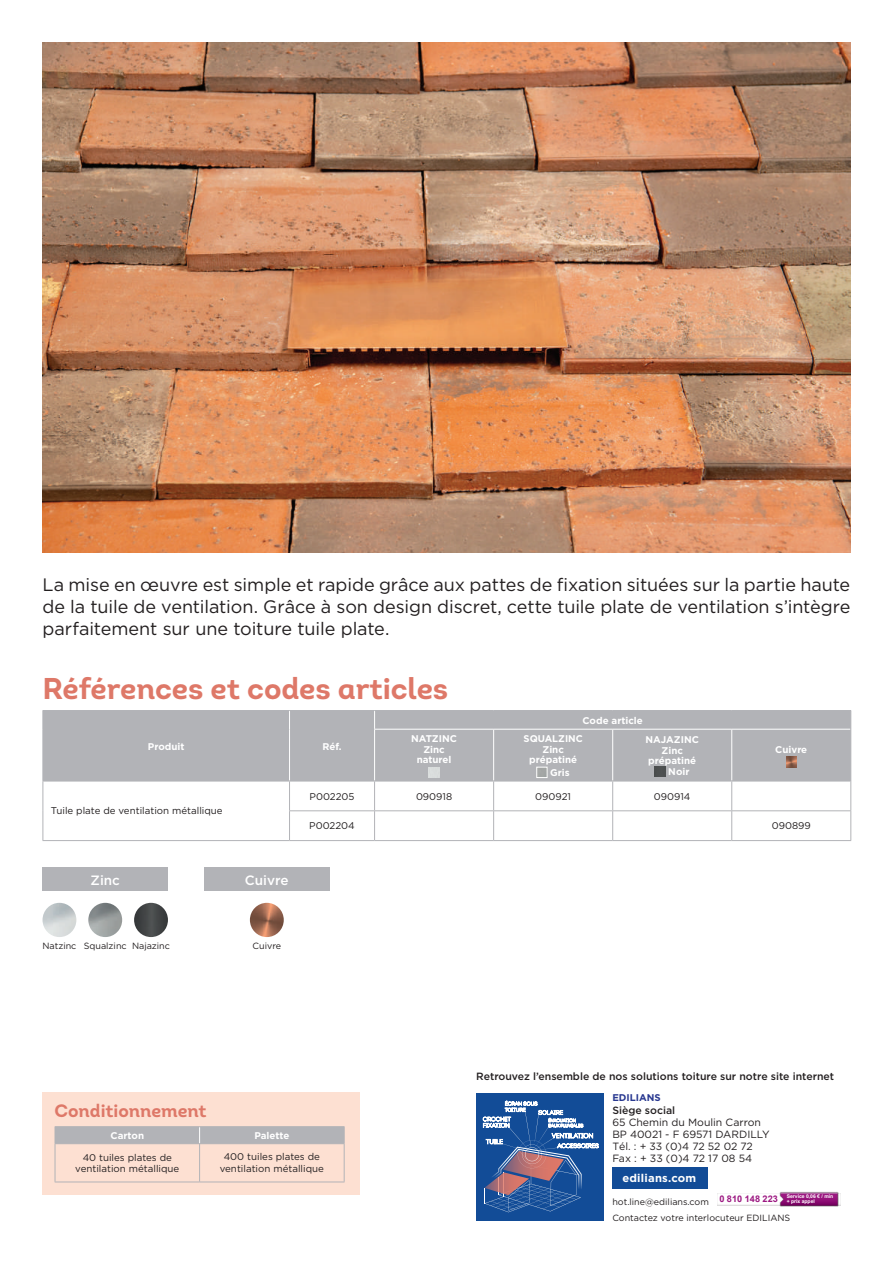
<style>
.page{position:relative;width:893px;height:1263px;background:#fff}
.page>*{position:absolute;margin:0;border:0;box-sizing:border-box;transform-origin:0 0}
.t1{font:30px "Intro Bold Alt";letter-spacing:-.005em;color:#de7868}
.t2{font:18px/21.6px "Gotham";letter-spacing:-.005em;color:#231f20;text-align:justify}
.t3{font:18px "Intro Bold Alt";letter-spacing:-.005em;color:#de7868}
.t4{font:500 13.5px "Gotham";color:#fff}
.t5{font:700 11.25px "Gotham";letter-spacing:.02em;color:#fff}
.t6{font:10.5px/12px "Gotham";color:#231f20}
.t7{font:500 10.5px "Gotham";color:#231f20}
.t8{font:9.75px/11.7px "Gotham";color:#231f20;text-align:center}
.t9{font:700 9.75px/10.5px "Gotham";color:#fff;text-align:center}
.t10{font:700 9.75px "Gotham";color:#283890}
.t11{font:700 9.15px "Arial";color:#9c1881}
.t12{font:9px "Gotham";color:#231f20}
.t13{font:700 5.1px/5.1px "Arial";color:#fff}
</style>
<div class="page">
<div style="left:612px;top:1167px;width:96px;height:21px;background:#124c97"></div>
<img style="left:779px;top:1191px;width:60px;height:16px">
<svg style="left:780px;top:1193px;width:58px;height:12px"></svg>
<div style="left:476px;top:1093px;width:128px;height:127px;background:#124c97"></div>
<svg style="left:483px;top:1100px;width:116px;height:112px"></svg>
<div style="left:43px;top:1093px;width:317px;height:102px;background:#fde0d2"></div>
<hr style="left:55px;top:1144px;width:1px;height:37px;background:#b2b3b7">
<hr style="left:344px;top:1144px;width:1px;height:37px;background:#b2b3b7">
<hr style="left:55px;top:1126px;width:145px;height:1px;background:#b2b3b7">
<hr style="left:200px;top:1126px;width:145px;height:1px;background:#b2b3b7">
<div style="left:55px;top:1127px;width:290px;height:16px;background:#b2b3b7"></div>
<hr style="left:55px;top:1143px;width:145px;height:1px;background:#b2b3b7">
<hr style="left:200px;top:1143px;width:145px;height:1px;background:#b2b3b7">
<hr style="left:55px;top:1181px;width:145px;height:1px;background:#b2b3b7">
<hr style="left:200px;top:1181px;width:145px;height:1px;background:#b2b3b7">
<hr style="left:199px;top:1144px;width:1px;height:37px;background:#b2b3b7">
<img style="left:43px;top:43px;width:807px;height:510px">
<img style="left:43px;top:903px;width:33px;height:34px;border-radius:17px">
<img style="left:88px;top:903px;width:34px;height:34px;border-radius:17px">
<img style="left:134px;top:903px;width:34px;height:34px;border-radius:17px">
<img style="left:250px;top:903px;width:34px;height:34px;border-radius:17px">
<div style="left:204px;top:867px;width:126px;height:24px;background:#b2b3b7"></div>
<div style="left:43px;top:867px;width:125px;height:24px;background:#b2b3b7"></div>
<div style="left:44px;top:711px;width:806px;height:70px;background:#b2b3b7"></div>
<hr style="left:43px;top:781px;width:1px;height:30px;background:#b2b3b7">
<svg style="left:43px;top:811px;width:1px;height:29px"></svg>
<hr style="left:43px;top:840px;width:247px;height:1px;background:#b2b3b7">
<svg style="left:289px;top:711px;width:1px;height:18px"></svg>
<svg style="left:374px;top:711px;width:1px;height:18px"></svg>
<hr style="left:289px;top:729px;width:1px;height:52px;background:#fff">
<hr style="left:374px;top:729px;width:1px;height:52px;background:#fff">
<hr style="left:493px;top:729px;width:1px;height:52px;background:#fff">
<hr style="left:612px;top:729px;width:1px;height:52px;background:#fff">
<hr style="left:731px;top:729px;width:1px;height:52px;background:#fff">
<hr style="left:290px;top:840px;width:85px;height:1px;background:#b2b3b7">
<hr style="left:375px;top:840px;width:119px;height:1px;background:#b2b3b7">
<hr style="left:494px;top:840px;width:119px;height:1px;background:#b2b3b7">
<hr style="left:613px;top:840px;width:118px;height:1px;background:#b2b3b7">
<hr style="left:43px;top:710px;width:247px;height:1px;background:#b2b3b7">
<svg style="left:43px;top:711px;width:1px;height:18px"></svg>
<hr style="left:290px;top:710px;width:85px;height:1px;background:#b2b3b7">
<hr style="left:43px;top:729px;width:1px;height:52px;background:#b2b3b7">
<hr style="left:43px;top:781px;width:247px;height:1px;background:#b2b3b7">
<hr style="left:290px;top:781px;width:85px;height:1px;background:#b2b3b7">
<hr style="left:375px;top:710px;width:119px;height:1px;background:#b2b3b7">
<hr style="left:494px;top:710px;width:119px;height:1px;background:#b2b3b7">
<hr style="left:613px;top:710px;width:119px;height:1px;background:#b2b3b7">
<hr style="left:732px;top:710px;width:119px;height:1px;background:#b2b3b7">
<hr style="left:375px;top:781px;width:119px;height:1px;background:#b2b3b7">
<hr style="left:494px;top:781px;width:119px;height:1px;background:#b2b3b7">
<hr style="left:613px;top:781px;width:119px;height:1px;background:#b2b3b7">
<hr style="left:732px;top:781px;width:118px;height:1px;background:#b2b3b7">
<hr style="left:289px;top:810px;width:86px;height:1px;background:#b2b3b7">
<hr style="left:375px;top:810px;width:119px;height:1px;background:#b2b3b7">
<hr style="left:494px;top:810px;width:119px;height:1px;background:#b2b3b7">
<hr style="left:613px;top:810px;width:119px;height:1px;background:#b2b3b7">
<hr style="left:732px;top:810px;width:119px;height:1px;background:#b2b3b7">
<svg style="left:289px;top:781px;width:1px;height:59px"></svg>
<svg style="left:374px;top:781px;width:1px;height:59px"></svg>
<svg style="left:493px;top:781px;width:1px;height:59px"></svg>
<svg style="left:612px;top:781px;width:1px;height:59px"></svg>
<svg style="left:731px;top:781px;width:1px;height:59px"></svg>
<svg style="left:850px;top:781px;width:1px;height:59px"></svg>
<hr style="left:731px;top:840px;width:120px;height:1px;background:#b2b3b7">
<hr style="left:374px;top:729px;width:120px;height:1px;background:#fff">
<hr style="left:494px;top:729px;width:119px;height:1px;background:#fff">
<hr style="left:613px;top:729px;width:119px;height:1px;background:#fff">
<hr style="left:732px;top:729px;width:118px;height:1px;background:#fff">
<hr style="left:850px;top:729px;width:1px;height:52px;background:#b2b3b7">
<svg style="left:850px;top:711px;width:1px;height:18px"></svg>
<svg style="left:429px;top:767px;width:10px;height:11px"></svg>
<svg style="left:538px;top:769px;width:7px;height:7px"></svg>
<div style="left:536px;top:767px;width:11px;height:11px;border:1px solid #fff"></div>
<svg style="left:655px;top:766px;width:10px;height:11px"></svg>
<svg style="left:786px;top:757px;width:10px;height:10px"></svg>
<p class="t2" style="left:43px;top:574px;width:809px">La mise en œuvre est simple et rapide grâce aux pattes de fixation situées sur la partie haute de la tuile de ventilation. Grâce à son design discret, cette tuile plate de ventilation s’intègre parfaitement sur une toiture tuile plate.</p>
<h1 class="t1" style="left:43px;top:669px;width:407px">Références et codes articles</h1>
<p class="t9" style="left:148px;top:741px;width:38px">Produit</p>
<p class="t9" style="left:323px;top:741px;width:21px">Réf.</p>
<p class="t9" style="left:582px;top:715px;width:62px">Code article</p>
<p class="t9" style="left:411px;top:734px;width:47px">NATZI NC<br>Zinc naturel</p>
<p class="t9" style="left:524px;top:734px;width:61px">SQUALZINC<br>Zinc prépatiné</p>
<p class="t9" style="left:550px;top:767px;width:21px">Gris</p>
<p class="t9" style="left:645px;top:734px;width:55px">NAJAZI NC</p>
<p class="t9" style="left:661px;top:745px;width:23px">Zinc</p>
<p class="t9" style="left:648px;top:755px;width:49px">prépatiné</p>
<p class="t9" style="left:668px;top:766px;width:23px">Noir</p>
<p class="t9" style="left:775px;top:744px;width:33px">Cuivre</p>
<p class="t8" style="left:51px;top:805px;width:173px">Tuile plate de ventilation métallique</p>
<p class="t4" style="left:91px;top:871px;width:31px">Zinc</p>
<p class="t4" style="left:245px;top:871px;width:45px">Cuivre</p>
<p class="t8" style="left:310px;top:790px;width:46px">P002205</p>
<p class="t8" style="left:416px;top:790px;width:38px">090918</p>
<p class="t8" style="left:535px;top:790px;width:37px">090921</p>
<p class="t8" style="left:654px;top:790px;width:38px">090914</p>
<p class="t8" style="left:309px;top:820px;width:47px">P002204</p>
<p class="t8" style="left:772px;top:820px;width:40px">090899</p>
<p class="t12" style="left:42px;top:941px;width:129px">Natzinc Squalzinc Najazinc</p>
<p class="t12" style="left:253px;top:941px;width:30px">Cuivre</p>
<p class="t7" style="left:476px;top:1069px;width:359px">Retrouvez l’ensemble de nos solutions toiture sur notre site internet</p>
<p class="t3" style="left:55px;top:1099px;width:153px">Conditionnement</p>
<p class="t9" style="left:111px;top:1130px;width:35px">Carton</p>
<p class="t9" style="left:254px;top:1130px;width:37px">Palette</p>
<p class="t8" style="left:75px;top:1151px;width:106px">40 tuiles plates de ventilation métallique</p>
<p class="t8" style="left:220px;top:1151px;width:106px">400 tuiles plates de ventilation métallique</p>
<p class="t10" style="left:612px;top:1091px;width:49px">EDILIANS</p>
<p class="t7" style="left:612px;top:1103px;width:64px">Siège social</p>
<p class="t6" style="left:612px;top:1116px;width:159px">65 Chemin du Moulin Carron<br>BP 40021 - F 69571 DARDILLY<br>Tél. : + 33 (0)4 72 52 02 72<br>Fax : + 33 (0)4 72 17 08 54</p>
<p class="t5" style="left:622px;top:1171px;width:75px">edilians.com</p>
<p class="t12" style="left:612px;top:1212px;width:146px">Contactez votre interlocuteur Edilia</p>
<p class="t12" style="left:777px;top:1212px;width:13px">ns</p>
<p class="t12" style="left:612px;top:1196px;width:98px">hot.line@edilians.com</p>
<p class="t11" style="left:719px;top:1193px;width:60px">0 810 148 223</p>
<p class="t13" style="left:787px;top:1194px;width:48px">Service 0,06 € / min + prix appel</p>
</div>
